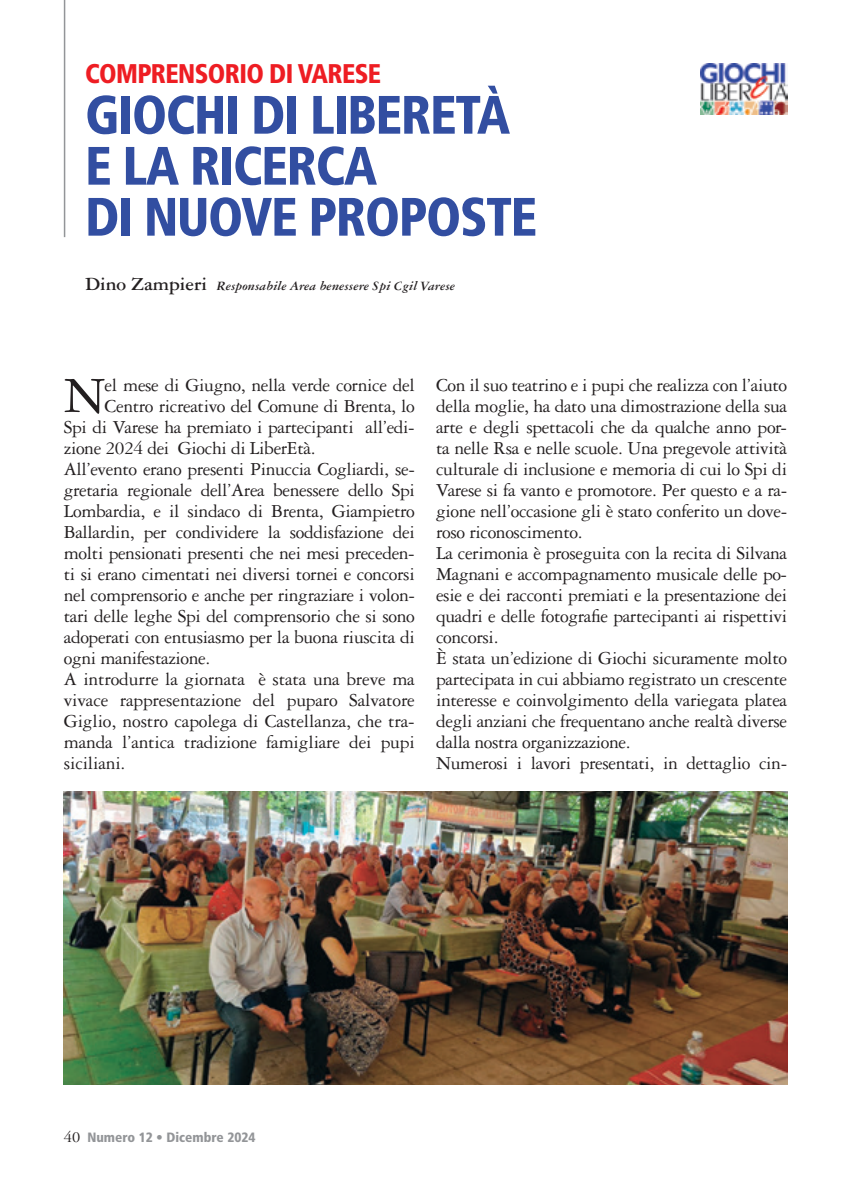
<style>
.page{position:relative;width:851px;height:1191px;background:#fff}
.page>*{position:absolute;margin:0;border:0;box-sizing:border-box;transform-origin:0 0}
.t1{font:900 condensed 54px/51px "Frutiger LT Std";letter-spacing:-.025em;color:#324ea1;scale:.95 1}
.t2{font:53.85px "Garamond 3 LT Std";color:#231f20}
.t3{font:900 condensed 27px "Frutiger LT Std";letter-spacing:-.025em;color:#ee1d23;scale:.95 1}
.t4{font:19.5px/21px "Garamond 3 LT Std";letter-spacing:-.02em;color:#231f20}
.t5{font:italic 700 13.5px "Garamond 3 LT Std";color:#231f20}
.t6{font:900 condensed 13.5px "Frutiger LT Std";color:#939598}
.s1{font-style:normal;font-size:19.5px}
.s2{font-family:"Garamond 3 LT Std";font-weight:400;font-stretch:normal;font-size:16.5px;color:#231f20}
</style>
<div class="page">
<img style="left:700px;top:64px;width:87px;height:51px">
<hr style="left:64px;top:0;width:1px;height:237px;background:#939598">
<img style="left:64px;top:791px;width:723px;height:293px">
<h3 class="t3" style="left:85px;top:57px;width:313px">COMPRENSORIO DI VARESE</h3>
<h1 class="t1" style="left:85px;top:89px;width:477px">GIOCHI DI LIBERETÀ<br>E LA RICERCA<br>DI NUOVE PROPOSTE</h1>
<p class="t5" style="left:85px;top:278px;width:371px"><span class="s1">Dino Zampieri</span> Responsabile Area benessere Spi Cgil Varese</p>
<h2 class="t2" style="left:64px;top:366px;width:43px">N</h2>
<p class="t4" style="left:105px;top:374px;width:312px">el mese di Giugno, nella verde cornice del</p>
<p class="t4" style="left:105px;top:395px;width:312px">Centro ricreativo del Comune di Brenta, lo</p>
<p class="t4" style="left:64px;top:416px;width:352px">Spi di Varese ha premiato i partecipanti all’edi-</p>
<p class="t4" style="left:64px;top:437px;width:253px">zione 2024 dei Giochi di LiberEtà.</p>
<p class="t4" style="left:64px;top:458px;width:352px">All’evento erano presenti Pinuccia Cogliardi, se-</p>
<p class="t4" style="left:64px;top:479px;width:352px">gretaria regionale dell’Area benessere dello Spi</p>
<p class="t4" style="left:64px;top:500px;width:352px">Lombardia, e il sindaco di Brenta, Giampietro</p>
<p class="t4" style="left:64px;top:521px;width:352px">Ballardin, per condividere la soddisfazione dei</p>
<p class="t4" style="left:64px;top:542px;width:352px">molti pensionati presenti che nei mesi preceden-</p>
<p class="t4" style="left:64px;top:563px;width:352px">ti si erano cimentati nei diversi tornei e concorsi</p>
<p class="t4" style="left:64px;top:584px;width:352px">nel comprensorio e anche per ringraziare i volon-</p>
<p class="t4" style="left:64px;top:605px;width:352px">tari delle leghe Spi del comprensorio che si sono</p>
<p class="t4" style="left:64px;top:626px;width:352px">adoperati con entusiasmo per la buona riuscita di</p>
<p class="t4" style="left:64px;top:647px;width:148px">ogni manifestazione.</p>
<p class="t4" style="left:64px;top:668px;width:352px">A introdurre la giornata è stata una breve ma</p>
<p class="t4" style="left:64px;top:689px;width:352px">vivace rappresentazione del puparo Salvatore</p>
<p class="t4" style="left:64px;top:710px;width:352px">Giglio, nostro capolega di Castellanza, che tra-</p>
<p class="t4" style="left:64px;top:731px;width:352px">manda l’antica tradizione famigliare dei pupi</p>
<p class="t4" style="left:64px;top:752px;width:63px">siciliani.</p>
<p class="t4" style="left:436px;top:374px;width:352px">Con il suo teatrino e i pupi che realizza con l’aiuto della moglie, ha dato una dimostrazione della sua arte e degli spettacoli che da qualche anno por&shy;ta nelle Rsa e nelle scuole. Una pregevole attività culturale di inclusione e memoria di cui lo Spi di Varese si fa vanto e promotore. Per questo e a ra&shy;gione nell’occasione gli è stato conferito un dove&shy;roso riconoscimento.<br>La cerimonia è proseguita con la recita di Silvana Magnani e accompagnamento musicale delle po&shy;esie e dei racconti premiati e la presentazione dei quadri e delle fotografie partecipanti ai rispettivi concorsi.<br>È stata un’edizione di Giochi sicuramente molto partecipata in cui abbiamo registrato un crescente interesse e coinvolgimento della variegata platea degli anziani che frequentano anche realtà diverse dalla nostra organizzazione.<br>Numerosi i lavori presentati, in dettaglio cin-</p>
<p class="t6" style="left:64px;top:1129px;width:193px"><span class="s2">40</span> Numero 12 • Dicembre 2024</p>
</div>
